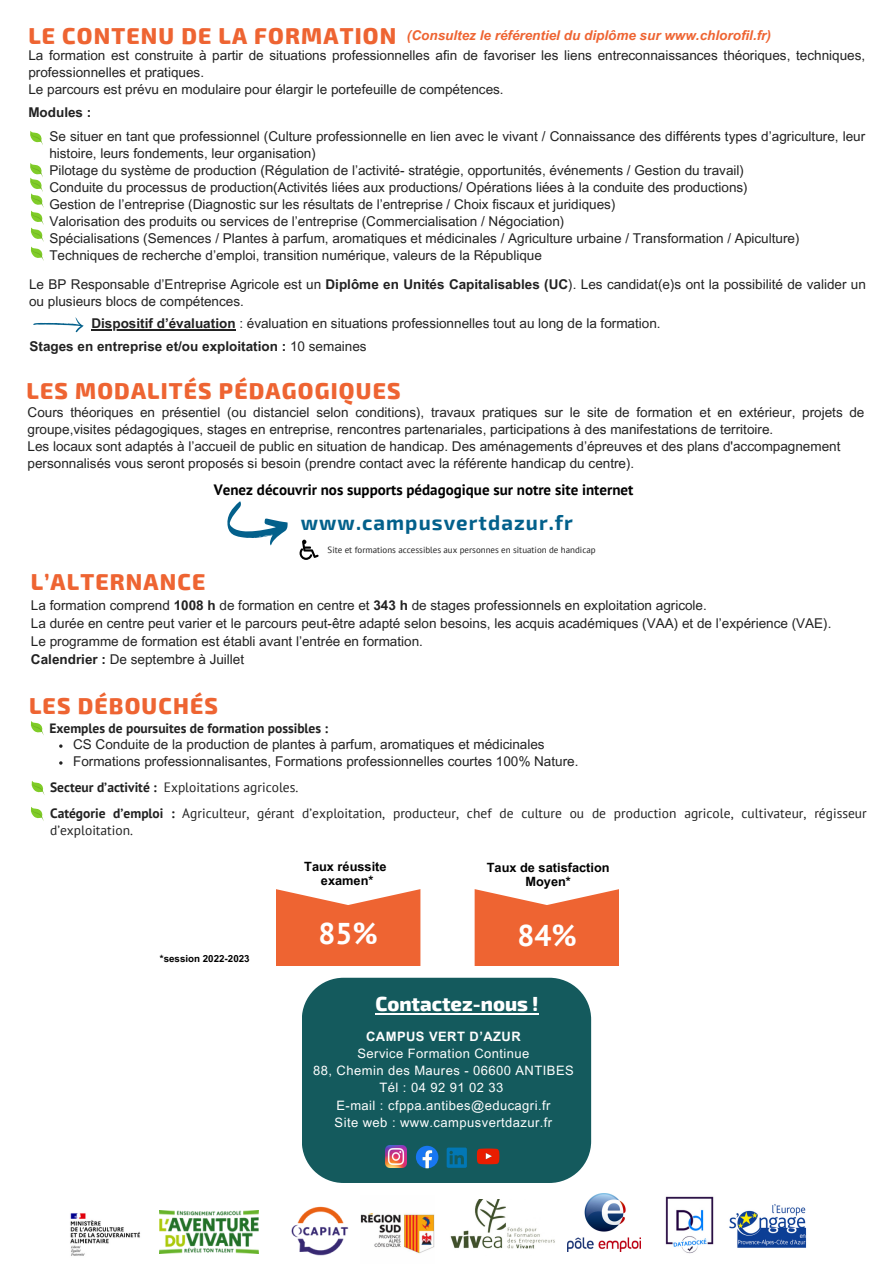
<style>
.page{position:relative;width:894px;height:1264px;background:#fff}
.page>*{position:absolute;margin:0;border:0;box-sizing:border-box;transform-origin:0 0}
.t1{font:700 30px "PT Sans";color:#fff}
.t2{font:800 22.5px "Exo 2";letter-spacing:.05em;color:#ee6432}
.t3{font:700 20.55px "Exo 2";letter-spacing:.05em;color:#03608b}
.t4{font:800 19.95px "Exo 2";color:#fff}
.t5{font:700 15px "PT Sans";color:#000}
.t6{font:13.5px/16.8px "Arial MT Pro";color:#222}
.t7{font:13.5px/16.8px "PT Sans";color:#222}
.t8{font:700 13.5px "Arial MT Pro";color:#222}
.t9{font:italic 700 13.5px "Arial MT Pro";color:#ee6432}
.t10{font:700 13.5px "PT Sans";color:#222}
.t11{font:12.9px "Arial MT Pro";letter-spacing:.035em;color:#fefefe}
.t12{font:700 12.9px "Arial MT Pro";letter-spacing:.035em;color:#fefefe}
.t13{font:700 12.75px/13.8px "Arial MT Pro";color:#000;text-align:center}
.t14{font:700 9.75px "Arial MT Pro";color:#000}
.t15{font:9px "PT Sans";color:#222}
.s1{font-weight:700}
.s2{font-weight:400}
</style>
<div class="page">
<svg style="left:30px;top:131px;width:13px;height:14px"></svg>
<svg style="left:227px;top:501px;width:60px;height:44px"></svg>
<svg style="left:299px;top:539px;width:19px;height:21px"></svg>
<svg style="left:31px;top:781px;width:14px;height:14px"></svg>
<svg style="left:30px;top:721px;width:14px;height:14px"></svg>
<svg style="left:276px;top:889px;width:144px;height:77px;background:#ef7447"></svg>
<svg style="left:474px;top:889px;width:145px;height:77px;background:#ef7448"></svg>
<svg style="left:30px;top:163px;width:14px;height:98px"></svg>
<svg style="left:33px;top:317px;width:51px;height:15px"></svg>
<hr style="left:91px;top:329px;width:144px;height:1px;background:#222">
<svg style="left:30px;top:807px;width:14px;height:14px"></svg>
<img style="left:665px;top:1196px;width:49px;height:58px">
<img style="left:567px;top:1193px;width:73px;height:58px">
<img style="left:291px;top:1206px;width:57px;height:50px">
<img style="left:450px;top:1199px;width:105px;height:50px">
<img style="left:160px;top:1210px;width:99px;height:43px">
<img style="left:729px;top:1204px;width:78px;height:44px">
<img style="left:70px;top:1213px;width:70px;height:43px">
<img style="left:360px;top:1213px;width:74px;height:41px">
<div style="left:302px;top:977px;width:289px;height:205px;background:#145a5d"></div>
<img style="left:385px;top:1145px;width:21px;height:22px">
<svg style="left:416px;top:1145px;width:22px;height:23px"></svg>
<svg style="left:446px;top:1147px;width:21px;height:20px"></svg>
<svg style="left:476px;top:1148px;width:23px;height:16px"></svg>
<hr style="left:375px;top:1012px;width:163px;height:2px;background:#fff">
<p class="t2" style="left:28px;top:22px;width:369px">LE CONTENU DE LA FORMATION</p>
<p class="t9" style="left:407px;top:31px;width:365px">(Consultez le référentiel du diplôme sur www.chlorofil.fr)</p>
<p class="t6" style="left:28px;top:49px;width:838px">La formation est construite à partir de situations professionnelles afin de favoriser les liens entreconnaissances théoriques, techniques, professionnelles et pratiques.<br>Le parcours est prévu en modulaire pour élargir le portefeuille de compétences.</p>
<h5 class="t8" style="left:28px;top:107px;width:65px">Modules :</h5>
<h6 class="t6" style="left:49px;top:130px;width:817px">Se situer en tant que professionnel (Culture professionnelle en lien avec le vivant / Connaissance des différents types d’agriculture, leur histoire, leurs fondements, leur organisation)<br>Pilotage du système de production (Régulation de l’activité- stratégie, opportunités, événements / Gestion du travail)<br>Conduite du processus de production(Activités liées aux productions/ Opérations liées à la conduite des productions)<br>Gestion de l’entreprise (Diagnostic sur les résultats de l’entreprise / Choix fiscaux et juridiques)<br>Valorisation des produits ou services de l’entreprise (Commercialisation / Négociation)<br>Spécialisations (Semences / Plantes à parfum, aromatiques et médicinales / Agriculture urbaine / Transformation / Apiculture)<br>Techniques de recherche d’emploi, transition numérique, valeurs de la République</h6>
<p class="t6" style="left:29px;top:278px;width:838px">Le BP Responsable d’Entreprise Agricole est un <span class="s1">Diplôme en Unités Capitalisables (UC</span>). Les candidat(e)s ont la possibilité de valider un ou plusieurs blocs de compétences.</p>
<p class="t6" style="left:91px;top:316px;width:570px"><span class="s1">Dispositif d’évaluation</span> : évaluation en situations professionnelles tout au long de la formation.</p>
<p class="t8" style="left:29px;top:341px;width:338px">Stages en entreprise et/ou exploitation : <span class="s2">10 semaines</span></p>
<h6 class="t2" style="left:27px;top:376px;width:375px">LES MODALITÉS PÉDAGOGIQUES</h6>
<p class="t6" style="left:28px;top:405px;width:838px">Cours théoriques en présentiel (ou distanciel selon conditions), travaux pratiques sur le site de formation et en extérieur, projets de groupe,visites pédagogiques, stages en entreprise, rencontres partenariales, participations à des manifestations de territoire.<br>Les locaux sont adaptés à l’accueil de public en situation de handicap. Des aménagements d’épreuves et des plans d'accompagnement personnalisés vous seront proposés si besoin (prendre contact avec la référente handicap du centre).</p>
<h6 class="t5" style="left:214px;top:480px;width:421px">Venez découvrir nos supports pédagogique sur notre site internet</h6>
<p class="t3" style="left:300px;top:509px;width:274px">www.campusvertdazur.fr</p>
<h6 class="t15" style="left:327px;top:544px;width:269px">Site et formations accessibles aux personnes en situation de handicap</h6>
<p class="t2" style="left:31px;top:567px;width:176px">L’ALTERNANCE</p>
<h6 class="t6" style="left:31px;top:597px;width:801px;line-height:18px">La formation comprend <span class="s1">1008 h</span> de formation en centre et <span class="s1">343 h</span> de stages professionnels en exploitation agricole.<br>La durée en centre peut varier et le parcours peut-être adapté selon besoins, les acquis académiques (VAA) et de l’expérience (VAE).<br>Le programme de formation est établi avant l’entrée en formation.<br><span class="s1">Calendrier :</span> De septembre à Juillet</h6>
<p class="t2" style="left:29px;top:690px;width:190px">LES DÉBOUCHÉS</p>
<p class="t6" style="left:73px;top:737px;width:473px">CS Conduite de la production de plantes à parfum, aromatiques et médicinales</p>
<p class="t6" style="left:73px;top:754px;width:506px">Formations professionnalisantes, Formations professionnelles courtes 100% Nature.</p>
<p class="t10" style="left:49px;top:718px;width:280px">Exemples de poursuites de formation possibles :</p>
<h5 class="t7" style="left:50px;top:779px;width:250px"><span class="s1">Secteur d’activité :</span> Exploitations agricoles.</h5>
<p class="t7" style="left:50px;top:804px;width:817px"><span class="s1">Catégorie d’emploi :</span> Agriculteur, gérant d’exploitation, producteur, chef de culture ou de production agricole, cultivateur, régisseur d’exploitation.</p>
<p class="t14" style="left:160px;top:954px;width:91px">*session 2022-2023</p>
<h6 class="t13" style="left:304px;top:861px;width:84px">Taux réussite</h6>
<p class="t13" style="left:321px;top:874px;width:54px">examen*</p>
<h6 class="t1" style="left:318px;top:913px;width:61px">85%</h6>
<p class="t13" style="left:486px;top:862px;width:124px">Taux de satisfaction<br>Moyen*</p>
<p class="t1" style="left:517px;top:915px;width:61px">84%</p>
<p class="t4" style="left:375px;top:990px;width:165px">Contactez-nous !</p>
<p class="t12" style="left:366px;top:1031px;width:156px">CAMPUS VERT D’AZUR</p>
<h1 class="t11" style="left:357px;top:1048px;width:173px">Service Formation Continue</h1>
<p class="t11" style="left:313px;top:1065px;width:262px">88, Chemin des Maures - 06600 ANTIBES</p>
<h1 class="t11" style="left:379px;top:1082px;width:125px">Tél : 04 92 91 02 33</h1>
<h4 class="t11" style="left:336px;top:1100px;width:215px">E-mail : cfppa.antibes@educagri.fr</h4>
<p class="t11" style="left:334px;top:1117px;width:219px">Site web : www.campusvertdazur.fr</p>
</div>
